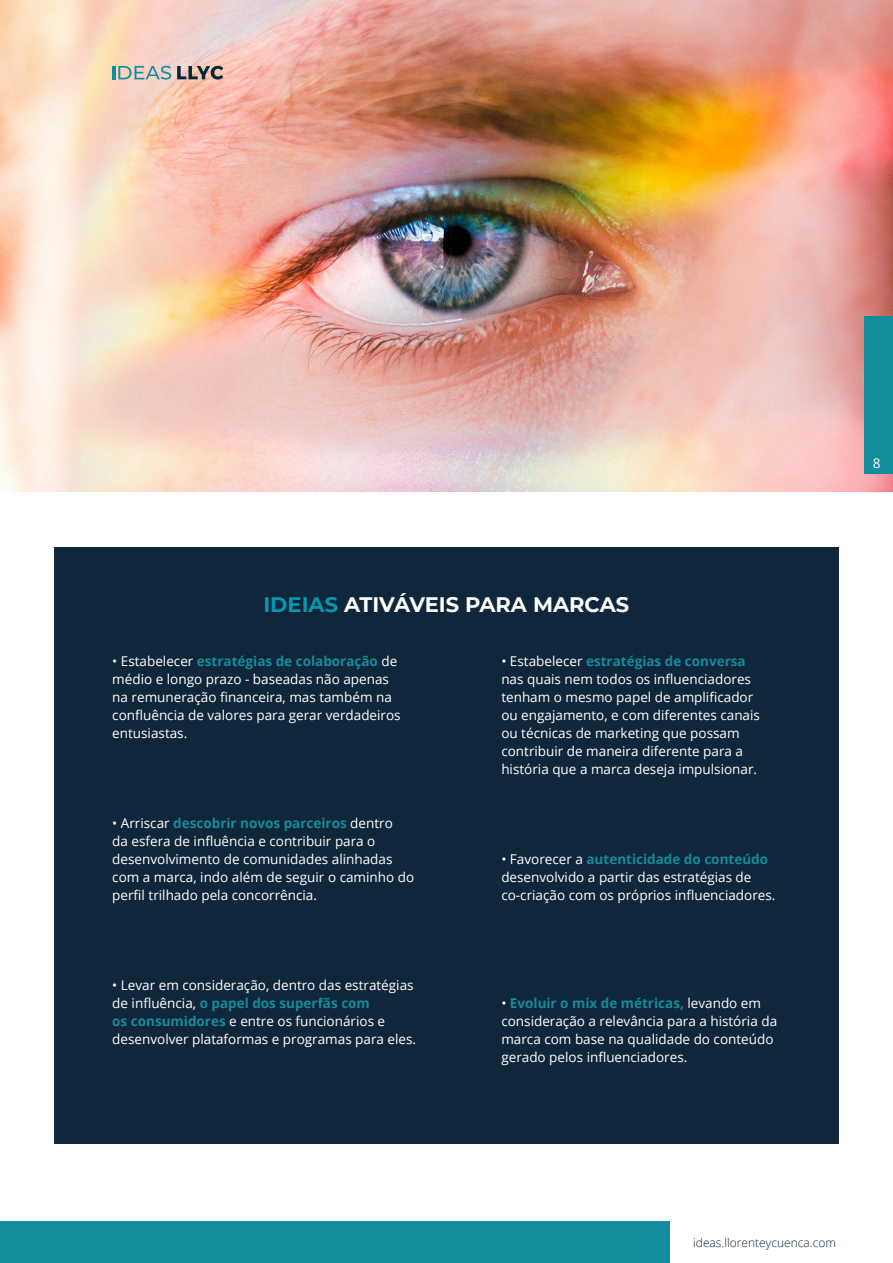
<style>
.page{position:relative;width:893px;height:1263px;background:#fff}
.page>*{position:absolute;margin:0;border:0;box-sizing:border-box;transform-origin:0 0}
.t1{font:700 21px "Montserrat";color:#fff}
.t2{font:13.5px/18px "Open Sans";color:#fff}
.t3{font:300 12px "Open Sans";color:#0a263b}
.s1{color:#0099b0}
.s2{font-weight:700;color:#148c9c}
</style>
<div class="page">
<img style="left:0;top:0;width:893px;height:491px">
<svg style="left:112px;top:66px;width:59px;height:14px"></svg>
<svg style="left:177px;top:66px;width:46px;height:14px"></svg>
<div style="left:864px;top:316px;width:29px;height:158px;background:#148c9c"></div>
<div style="left:0;top:1221px;width:669px;height:42px;background:#148c9c"></div>
<div style="left:54px;top:547px;width:785px;height:597px;background:#10263a"></div>
<h1 class="t1" style="left:263px;top:589px;width:367px"><span class="s1">IDEIAS</span> ATIVÁVEIS PARA MARCAS</h1>
<p class="t2" style="left:112px;top:652px;width:290px">• Estabelecer <span class="s2">estratégias de colaboração</span> de médio e longo prazo - baseadas não apenas na remuneração financeira, mas também na confluência de valores para gerar verdadeiros entusiastas.</p>
<p class="t2" style="left:112px;top:814px;width:303px">• Arriscar <span class="s2">descobrir novos parceiros</span> dentro<br>da esfera de influência e contribuir para o desenvolvimento de comunidades alinhadas com a marca, indo além de seguir o caminho do perfil trilhado pela concorrência.</p>
<p class="t2" style="left:112px;top:976px;width:305px">• Levar em consideração, dentro das estratégias de influência, <span class="s2">o papel dos superfãs com<br>os consumidores</span> e entre os funcionários e desenvolver plataformas e programas para eles.</p>
<p class="t2" style="left:501px;top:652px;width:260px">• Estabelecer <span class="s2">estratégias de conversa </span>nas quais nem todos os influenciadores tenham o mesmo papel de amplificador ou engajamento, e com diferentes canais ou técnicas de marketing que possam contribuir de maneira diferente para a história que a marca deseja impulsionar.</p>
<p class="t2" style="left:501px;top:850px;width:276px">• Favorecer a <span class="s2">autenticidade do conteúdo </span>desenvolvido a partir das estratégias de co-criação com os próprios influenciadores.</p>
<p class="t2" style="left:501px;top:994px;width:277px">• <span class="s2">Evoluir o mix de métricas,</span> levando em consideração a relevância para a história da marca com base na qualidade do conteúdo gerado pelos influenciadores.</p>
<p class="t2" style="left:873px;top:454px;width:9px">8</p>
<p class="t3" style="left:693px;top:1234px;width:144px">ideas.llorenteycuenca.com</p>
</div>
